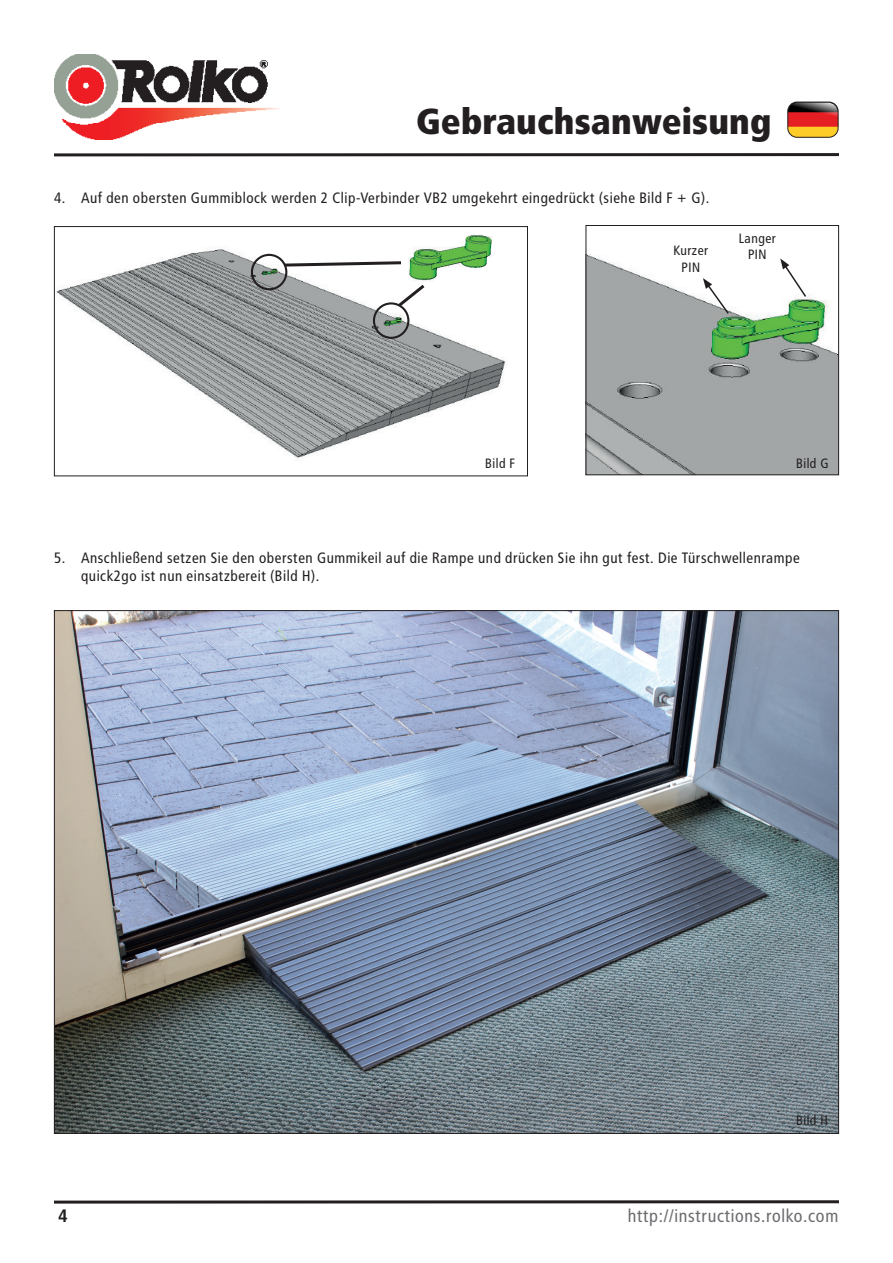
<style>
.page{position:relative;width:893px;height:1263px;background:#fff}
.page>*{position:absolute;margin:0;border:0;box-sizing:border-box;transform-origin:0 0}
.t1{font:900 36px "Transit";color:#231f20}
.t2{font:18px "Transit";color:#6c6d70}
.t3{font:700 18px "Transit";color:#231f20}
.t4{font:15px/18px "Transit";color:#231f20}
.t5{font:13.5px/16.2px "Transit";color:#231f20;text-align:center}
</style>
<div class="page">
<hr style="left:54px;top:153px;width:785px;height:3px;background:#231f20">
<hr style="left:54px;top:1200px;width:785px;height:3px;background:#231f20">
<img style="left:54px;top:54px;width:226px;height:85px">
<img style="left:789px;top:102px;width:49px;height:35px">
<div style="left:787px;top:102px;width:51px;height:36px;border:1px solid #231f20;border-radius:9px"></div>
<svg style="left:788px;top:103px;width:49px;height:34px;background:#c05a2e"></svg>
<img style="left:588px;top:255px;width:249px;height:218px">
<div style="left:586px;top:225px;width:253px;height:250px;border:1px solid #231f20"></div>
<img style="left:56px;top:234px;width:450px;height:225px">
<div style="left:54px;top:226px;width:474px;height:250px;border:1px solid #231f20"></div>
<div style="left:251px;top:254px;width:36px;height:36px;border:2px solid #231f20;border-radius:50%"></div>
<div style="left:373px;top:302px;width:36px;height:37px;border:2px solid #231f20;border-radius:50%"></div>
<img style="left:408px;top:235px;width:84px;height:47px">
<svg style="left:282px;top:260px;width:122px;height:8px"></svg>
<svg style="left:395px;top:282px;width:33px;height:28px"></svg>
<svg style="left:703px;top:278px;width:27px;height:37px"></svg>
<svg style="left:780px;top:258px;width:28px;height:40px"></svg>
<img style="left:56px;top:612px;width:781px;height:520px">
<h1 class="t1" style="left:416px;top:99px;width:357px">Gebrauchsanweisung</h1>
<p class="t4" style="left:54px;top:188px;width:657px">4. Auf den obersten Gummiblock werden 2 Clip-Verbinder VB2 umgekehrt eingedrückt (siehe Bild F + G).</p>
<p class="t5" style="left:673px;top:243px;width:37px">Kurzer<br>PIN</p>
<p class="t5" style="left:739px;top:230px;width:39px">Langer<br>PIN</p>
<p class="t5" style="left:485px;top:455px;width:32px">Bild F</p>
<p class="t5" style="left:796px;top:455px;width:35px">Bild G</p>
<p class="t4" style="left:81px;top:548px;width:721px;text-indent:-27px">5. Anschließend setzen Sie den obersten Gummikeil auf die Rampe und drücken Sie ihn gut fest. Die Türschwellenrampe quick2go ist nun einsatzbereit (Bild H).</p>
<p class="t5" style="left:796px;top:1113px;width:34px">Bild H</p>
<p class="t3" style="left:59px;top:1205px;width:11px">4</p>
<p class="t2" style="left:628px;top:1206px;width:213px">http://instructions.rolko.com</p>
</div>
